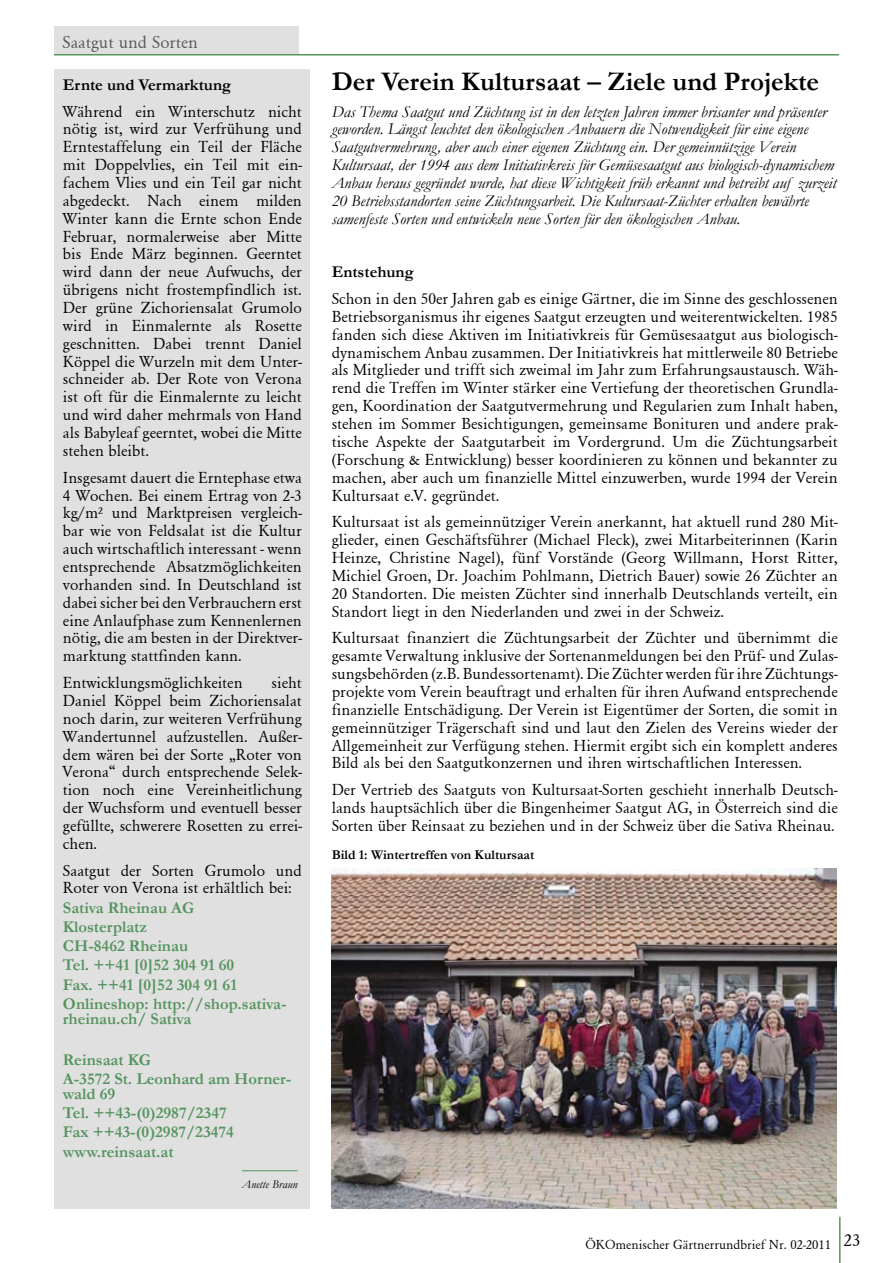
<style>
.page{position:relative;width:893px;height:1263px;background:#fff}
.page>*{position:absolute;margin:0;border:0;box-sizing:border-box;transform-origin:0 0}
.t1{font:700 27px "Garamond";color:#000}
.t2{font:18px "Garamond";color:#565656}
.t3{font:16.5px/17.9px "Garamond";color:#000;text-align:justify}
.t4{font:italic 16.5px/17.9px "Garamond";color:#000}
.t5{font:700 16.5px/19.2px "Garamond";color:#55945e}
.t6{font:700 16.5px "Garamond";color:#000}
.t7{font:13.5px "Garamond";color:#000}
.t8{font:700 13.5px "Garamond";color:#000}
.t9{font:italic 12px "Garamond";color:#000}
</style>
<div class="page">
<hr style="left:839px;top:1217px;width:2px;height:46px;background:#55945e">
<div style="left:54px;top:26px;width:245px;height:28px;background:#e0e0e0"></div>
<hr style="left:54px;top:54px;width:785px;height:2px;background:#55945e">
<div style="left:54px;top:69px;width:256px;height:1139px;background:#e0e0e0"></div>
<hr style="left:242px;top:1170px;width:56px;height:1px;background:#55945e">
<img style="left:332px;top:868px;width:505px;height:340px">
<p class="t2" style="left:63px;top:31px;width:137px">Saatgut und Sorten</p>
<p class="t6" style="left:63px;top:73px;width:170px">Ernte und Vermarktung</p>
<p class="t3" style="left:63px;top:102px;width:240px">Während ein Winterschutz nicht nötig ist, wird zur Verfrühung und Erntestaffelung ein Teil der Fläche mit Doppelvlies, ein Teil mit ein&shy;fachem Vlies und ein Teil gar nicht abgedeckt. Nach einem milden Winter kann die Ernte schon Ende Februar, normalerweise aber Mitte bis Ende März beginnen. Geerntet wird dann der neue Aufwuchs, der übrigens nicht frostempfindlich ist.<br>Der grüne Zichoriensalat Grumolo wird in Einmalernte als Rosette geschnitten. Dabei trennt Daniel Köppel die Wurzeln mit dem Unter&shy;schneider ab. Der Rote von Verona ist oft für die Einmalernte zu leicht und wird daher mehrmals von Hand als Babyleaf geerntet, wobei die Mitte stehen bleibt.</p>
<p class="t3" style="left:63px;top:468px;width:240px">Insgesamt dauert die Erntephase etwa 4 Wochen. Bei einem Ertrag von 2-3 kg/m² und Marktpreisen vergleich&shy;bar wie von Feldsalat ist die Kultur auch wirtschaftlich interessant - wenn entsprechende Absatzmöglichkeiten vorhanden sind. In Deutschland ist dabei sicher bei den Verbrauchern erst eine Anlaufphase zum Kennenlernen nötig, die am besten in der Direktver&shy;marktung stattfinden kann.</p>
<p class="t3" style="left:63px;top:673px;width:181px">Entwicklungsmöglichkeiten</p>
<p class="t3" style="left:63px;top:673px;width:240px;text-indent:209px">sieht Daniel Köppel beim Zichoriensalat noch darin, zur weiteren Verfrühung Wandertunnel aufzustellen. Außer&shy;dem wären bei der Sorte „Roter von Verona“ durch entsprechende Selek&shy;tion noch eine Vereinheitlichung der Wuchsform und eventuell besser gefüllte, schwerere Rosetten zu errei&shy;chen.</p>
<p class="t3" style="left:63px;top:861px;width:240px">Saatgut der Sorten Grumolo und<br>Roter von Verona ist erhältlich bei:</p>
<p class="t5" style="left:63px;top:898px;width:225px">Sativa Rheinau AG<br>Klosterplatz<br>CH-8462 Rheinau<br>Tel. ++41 [0]52 304 91 60<br>Fax. ++41 [0]52 304 91 61<br>Onlineshop: http://shop.sativa-</p>
<p class="t5" style="left:63px;top:1009px;width:130px">rheinau.ch/ Sativa</p>
<p class="t5" style="left:63px;top:1050px;width:230px">Reinsaat KG<br>A-3572 St. Leonhard am Horner-</p>
<p class="t5" style="left:63px;top:1084px;width:172px">wald 69<br>Tel. ++43-(0)2987/2347<br>Fax ++43-(0)2987/23474 www.reinsaat.at</p>
<p class="t9" style="left:242px;top:1176px;width:57px">Anette Braun</p>
<h1 class="t1" style="left:332px;top:63px;width:489px">Der Verein Kultursaat – Ziele und Projekte</h1>
<p class="t4" style="left:332px;top:102px;width:506px">Das Thema Saatgut und Züchtung ist in den letzten Jahren immer brisanter und präsenter geworden. Längst leuchtet den ökologischen Anbauern die Notwendigkeit für eine eigene Saatgutvermehrung, aber auch einer eigenen Züchtung ein. Der gemeinnützige Verein Kultursaat, der 1994 aus dem Initiativkreis für Gemüsesaatgut aus biologisch-dynamischem Anbau heraus gegründet wurde, hat diese Wichtigkeit früh erkannt und betreibt auf zurzeit 20 Betriebsstandorten seine Züchtungsarbeit. Die Kultursaat-Züchter erhalten bewährte samenfeste Sorten und entwickeln neue Sorten für den ökologischen Anbau.</p>
<p class="t6" style="left:332px;top:261px;width:84px">Entstehung</p>
<p class="t3" style="left:332px;top:289px;width:508px">Schon in den 50er Jahren gab es einige Gärtner, die im Sinne des geschlossenen Betriebsorganismus ihr eigenes Saatgut erzeugten und weiterentwickelten. 1985 fanden sich diese Aktiven im Initiativkreis für Gemüsesaatgut aus biologisch&shy;dynamischem Anbau zusammen. Der Initiativkreis hat mittlerweile 80 Betriebe als Mitglieder und trifft sich zweimal im Jahr zum Erfahrungsaustausch. Wäh&shy;rend die Treffen im Winter stärker eine Vertiefung der theoretischen Grundla&shy;gen, Koordination der Saatgutvermehrung und Regularien zum Inhalt haben, stehen im Sommer Besichtigungen, gemeinsame Bonituren und andere prak&shy;tische Aspekte der Saatgutarbeit im Vordergrund. Um die Züchtungsarbeit (Forschung &amp; Entwicklung) besser koordinieren zu können und bekannter zu machen, aber auch um finanzielle Mittel einzuwerben, wurde 1994 der Verein Kultursaat e.V. gegründet.</p>
<p class="t3" style="left:332px;top:513px;width:508px">Kultursaat ist als gemeinnütziger Verein anerkannt, hat aktuell rund 280 Mit&shy;glieder, einen Geschäftsführer (Michael Fleck), zwei Mitarbeiterinnen (Karin Heinze, Christine Nagel), fünf Vorstände (Georg Willmann, Horst Ritter, Michiel Groen, Dr. Joachim Pohlmann, Dietrich Bauer) sowie 26 Züchter an 20 Standorten. Die meisten Züchter sind innerhalb Deutschlands verteilt, ein Standort liegt in den Niederlanden und zwei in der Schweiz.</p>
<p class="t3" style="left:332px;top:629px;width:508px">Kultursaat finanziert die Züchtungsarbeit der Züchter und übernimmt die gesamte Verwaltung inklusive der Sortenanmeldungen bei den Prüf- und Zulas&shy;sungsbehörden (z.B. Bundessortenamt). Die Züchter werden für ihre Züchtungs&shy;projekte vom Verein beauftragt und erhalten für ihren Aufwand entsprechende finanzielle Entschädigung. Der Verein ist Eigentümer der Sorten, die somit in gemeinnütziger Trägerschaft sind und laut den Zielen des Vereins wieder der Allgemeinheit zur Verfügung stehen. Hiermit ergibt sich ein komplett anderes Bild als bei den Saatgutkonzernen und ihren wirtschaftlichen Interessen.</p>
<p class="t3" style="left:332px;top:780px;width:507px">Der Vertrieb des Saatguts von Kultursaat-Sorten geschieht innerhalb Deutsch&shy;lands hauptsächlich über die Bingenheimer Saatgut AG, in Österreich sind die Sorten über Reinsaat zu beziehen und in der Schweiz über die Sativa Rheinau.</p>
<p class="t8" style="left:332px;top:846px;width:204px">Bild 1: Wintertreffen von Kultursaat</p>
<p class="t7" style="left:585px;top:1236px;width:274px">ÖKOmenischer Gärtnerrundbrief Nr. 02-2011 <sup>23</sup></p>
</div>
